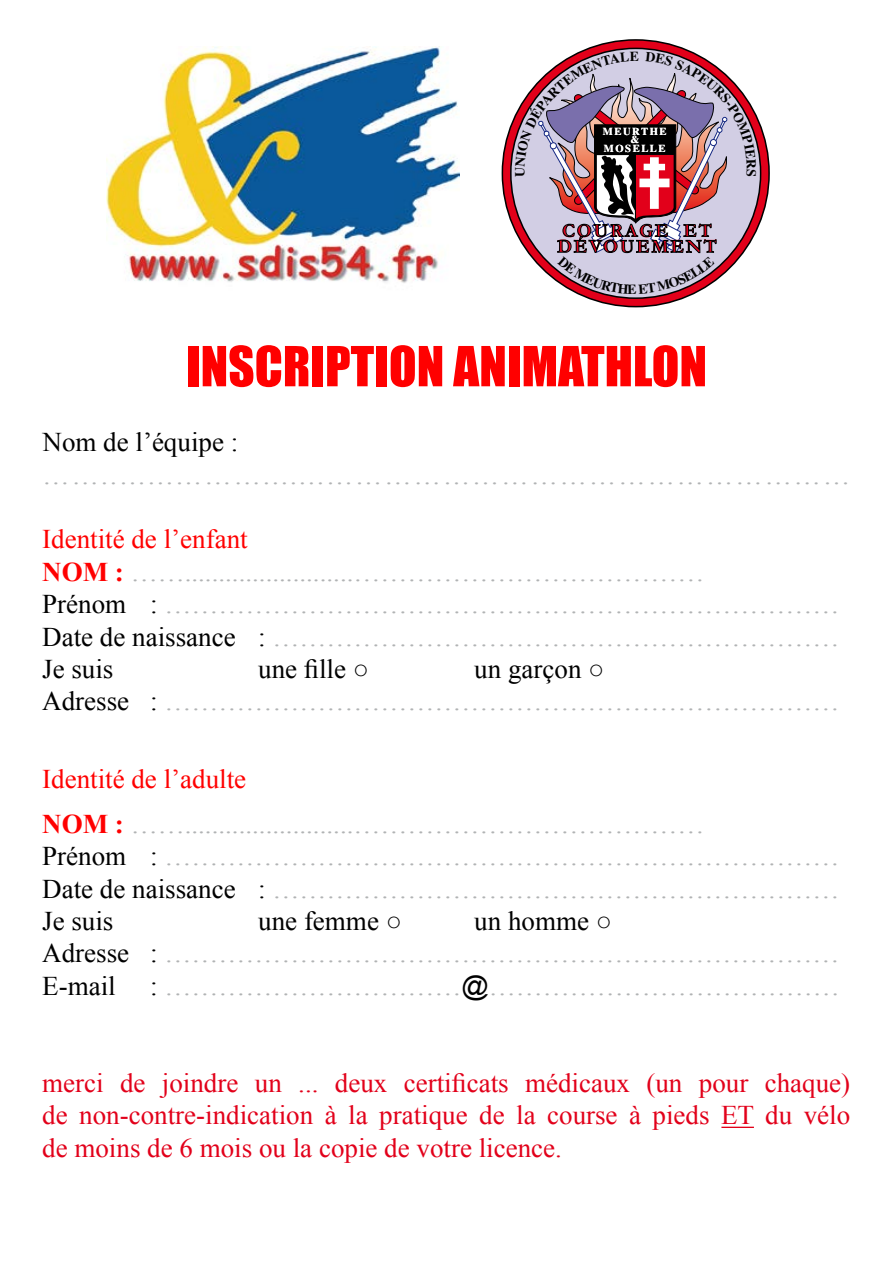
<style>
.page{position:relative;width:893px;height:1263px;background:#fff}
.page>*{position:absolute;margin:0;border:0;box-sizing:border-box;transform-origin:0 0}
.t1{font:51px "Impact";color:#f00}
.t2{font:27px/32.4px "Times New Roman";color:#b1b3b4}
.t3{font:27px/32.4px "Times New Roman";color:#e2001a;text-align:justify}
.t4{font:27px "Times New Roman";color:#000}
.t5{font:700 18.9px/15.9px "Garamond";letter-spacing:.1em;color:#e2001a}
.t6{font:700 13.65px "Times";color:#000}
.t7{font:700 10.65px/8.2px "Times";letter-spacing:.15em;color:#fff;text-align:center}
.s1{color:#f00}
.s2{font-weight:700;color:#f00}
.s3{color:#000}
.s4{font-family:"Arial";color:#000}
</style>
<div class="page">
<hr style="left:721px;top:1127px;width:33px;height:1px;background:#e2001a">
<img style="left:106px;top:47px;width:353px;height:236px">
<svg style="left:502px;top:40px;width:267px;height:267px;background:#b01b2f"></svg>
<svg style="left:515px;top:52px;width:241px;height:242px;background:#b699a9"></svg>
<p class="t6" style="left:512px;top:177px;width:11px;rotate:-90deg">U</p>
<p class="t7" style="left:603px;top:127px;width:65px">MEURTHE &amp;<br>MOSELLE</p>
<p class="t5" style="left:557px;top:223px;width:161px">COURAGE ET<br>DÉVOUEMENT</p>
<h1 class="t1" style="left:186px;top:327px;width:523px">INSCRIPTION ANIMATHLON</h1>
<p class="t4" style="left:43px;top:424px;width:197px">Nom de l’équipe :</p>
<p class="t2" style="left:43px;top:458px;width:809px">……..…...……….......………………………………………………</p>
<p class="t2" style="left:42px;top:523px;width:799px"><span class="s1">Identité de l’enfant<br></span><span class="s2">NOM :</span> …….........................…………………………………<br><span class="s3">Prénom :</span> …………………………………………………………………<br><span class="s3">Date de naissance :</span> ………………………………………………………<br><span class="s3">Je suis</span></p>
<p class="t4" style="left:258px;top:651px;width:112px">une fille ○</p>
<p class="t2" style="left:42px;top:652px;width:799px;text-indent:432px"><span class="s3">un garçon ○<br>Adresse :</span> …………………………………………………………………</p>
<p class="t2" style="left:42px;top:756px;width:664px;line-height:45px"><span class="s1">Identité de l’adulte<br></span><span class="s2">NOM :</span> …….........................…………………………………</p>
<p class="t2" style="left:42px;top:839px;width:799px;text-align:justify"><span class="s3">Prénom :</span> ………………………………………………………………… <span class="s3">Date de naissance :</span> ……………………………………………………… <span class="s3">Je suis</span></p>
<p class="t2" style="left:42px;top:904px;width:799px;text-indent:432px"><span class="s3">un homme ○<br>Adresse :</span> …………………………………………………………………<br><span class="s3">E-mail</span></p>
<p class="t4" style="left:258px;top:903px;width:145px">une femme ○</p>
<p class="t2" style="left:150px;top:969px;width:691px"><span class="s3">:</span> ……………………………<span class="s4">@</span>…………………………………</p>
<p class="t3" style="left:42px;top:1066px;width:809px">merci de joindre un ... deux certificats médicaux (un pour chaque) de non-contre-indication à la pratique de la course à pieds ET du vélo de moins de 6 mois ou la copie de votre licence.</p>
</div>
